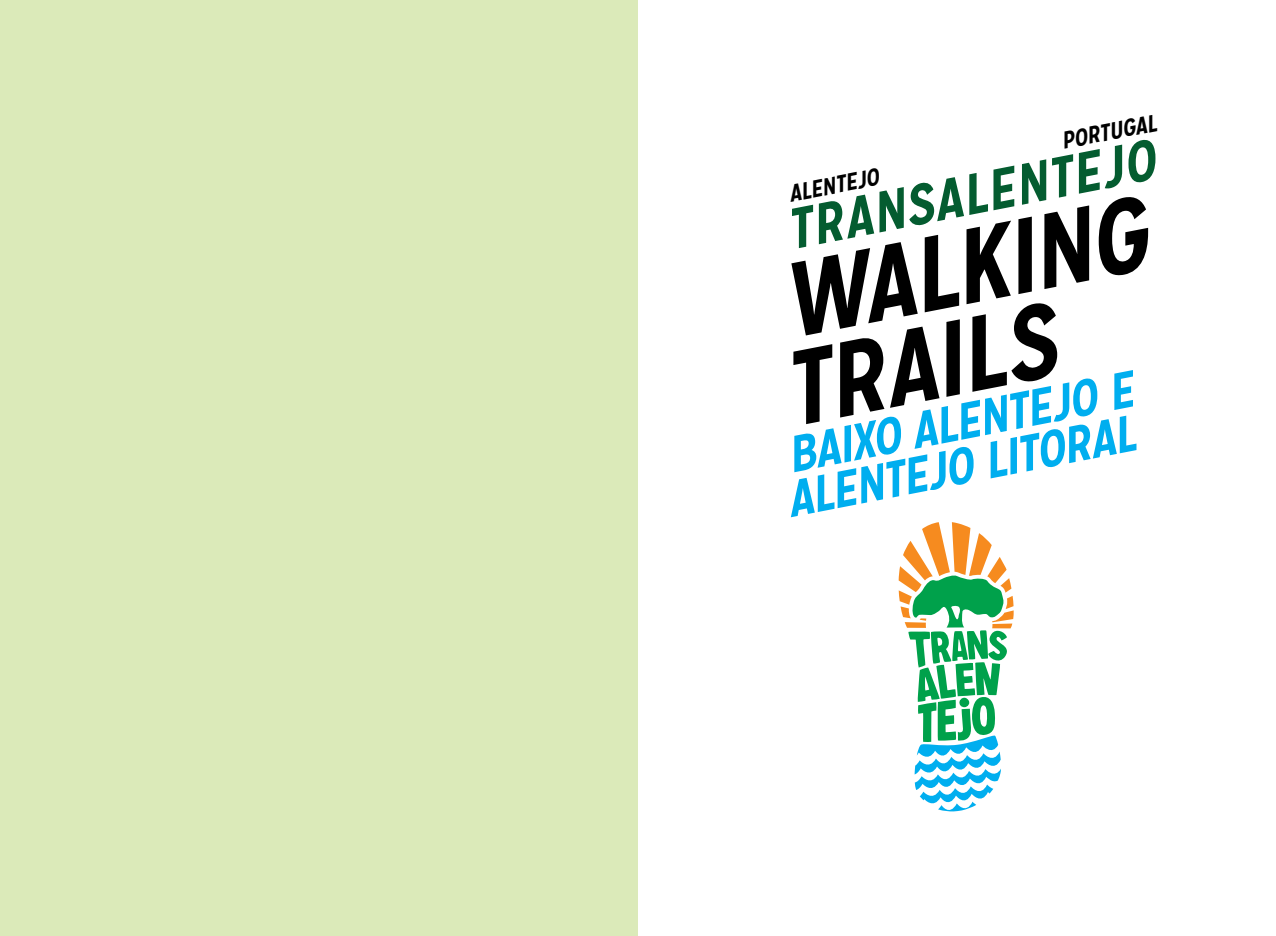
<style>
.page{position:relative;width:1276px;height:936px;background:#fff}
.page>*{position:absolute;margin:0;border:0;box-sizing:border-box;transform-origin:0 0}
.t1{font:italic 700 105px/87px "Mission Gothic";color:#000}
.t2{font:italic 700 57px "Mission Gothic";color:#045c30}
.t3{font:italic 700 51px/43.5px "Mission Gothic";color:#00aeef}
.t4{font:italic 700 24px "Mission Gothic";color:#000}
</style>
<div class="page">
<div style="left:0;top:0;width:638px;height:935px;background:#dbeab9"></div>
<svg style="left:898px;top:522px;width:116px;height:290px"></svg>
<p class="t4" style="left:1058px;top:126px;width:98px;rotate:-11deg">PORTUGAL</p>
<p class="t2" style="left:779px;top:195px;width:376px;rotate:-11deg">TRANSALENTEJO</p>
<p class="t4" style="left:786px;top:179px;width:93px;rotate:-11deg">ALENTEJO</p>
<h1 class="t1" style="left:758px;top:263px;width:387px;rotate:-11deg">WALKING<br>TRAILS</h1>
<p class="t3" style="left:774px;top:436px;width:363px;rotate:-11deg">BAIXO ALENTEJO E<br>ALENTEJO LITORAL</p>
</div>
